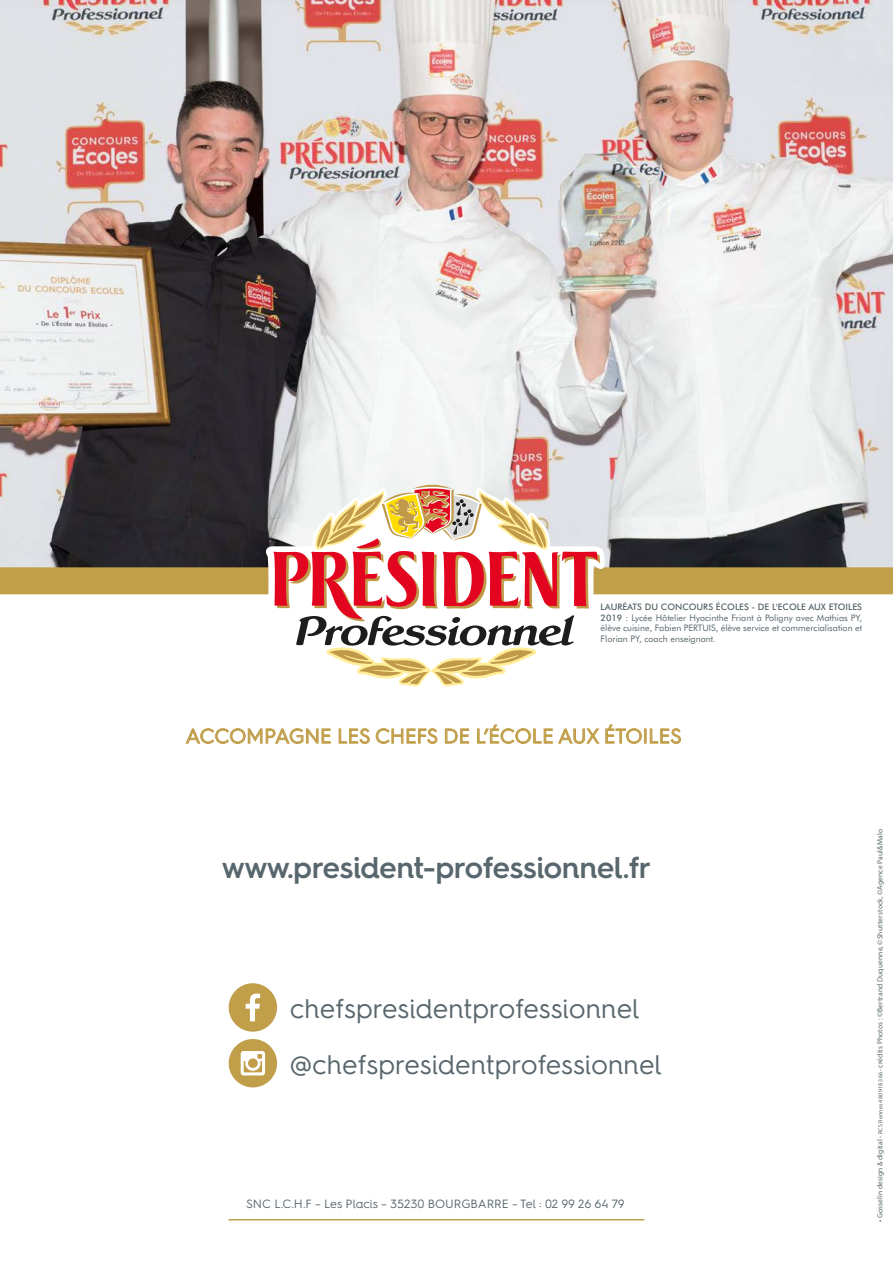
<style>
.page{position:relative;width:893px;height:1263px;background:#fff}
.page>*{position:absolute;margin:0;border:0;box-sizing:border-box;transform-origin:0 0}
.t1{font:600 30px "Hurme Geometric Sans 4";color:#58666d}
.t2{font:27px/55.8px "Hurme Geometric Sans 4";color:#58666d}
.t3{font:20.4px "Hurme Geometric Sans 4";letter-spacing:-.01em;color:#c19e49}
.t4{font:12px "Hurme Geometric Sans 4";color:#58666d}
.t5{font:9px/10.8px "Futura BT";color:#58666d}
.t6{font:500 9px "Futura BT";color:#58666d}
.t7{font:7.5px "Myriad Pro";letter-spacing:.015em;color:#58666d}
.s1{font-weight:500}
.s2{font-size:6px}
</style>
<div class="page">
<img style="left:0;top:0;width:893px;height:567px">
<div style="left:0;top:567px;width:893px;height:27px;background:#c19e49"></div>
<hr style="left:229px;top:1219px;width:415px;height:1px;background:#c19e49">
<svg style="left:229px;top:1039px;width:48px;height:48px"></svg>
<svg style="left:229px;top:983px;width:48px;height:49px"></svg>
<svg style="left:186px;top:728px;width:145px;height:16px"></svg>
<svg style="left:339px;top:728px;width:31px;height:16px"></svg>
<svg style="left:376px;top:728px;width:61px;height:16px"></svg>
<svg style="left:445px;top:729px;width:24px;height:14px"></svg>
<svg style="left:477px;top:725px;width:122px;height:19px"></svg>
<svg style="left:605px;top:725px;width:76px;height:19px"></svg>
<svg style="left:266px;top:486px;width:339px;height:109px"></svg>
<svg style="left:273px;top:485px;width:327px;height:202px"></svg>
<p class="t6" style="left:601px;top:601px;width:127px">LAURÉATS DU CONCOURS ÉCOLES</p>
<p class="t6" style="left:752px;top:601px;width:38px">- DE L'ECOLE</p>
<p class="t5" style="left:601px;top:601px;width:263px;text-indent:208px"><span class="s1">AU X ETOILES 2019</span> : Lycée Hôtelier Hyacinthe Friant à Poligny avec Mathias PY, élève cuisine, Fabien PERTUIS, élève service et commercialisation et Florian PY, coach enseignant.</p>
<h3 class="t3" style="left:185px;top:722px;width:498px">ACCOMPAGNE LES CHEFS DE L’ÉCOLE AUX ÉTOILES</h3>
<h1 class="t1" style="left:222px;top:846px;width:430px">www.president-professionnel.fr</h1>
<h2 class="t2" style="left:290px;top:980px;width:374px">chefspresidentprofessionnel @chefspresidentprofessionnel</h2>
<h3 class="t4" style="left:246px;top:1195px;width:380px">SNC L.C.H.F – Les Placis – 35230 BOURGBARRE – Tel : 02 99 26 64 79</h3>
<p class="t7" style="left:875px;top:1222px;width:394px;rotate:-90deg">• Gosselin design &amp; digital - <span class="s2">RCS Rennes 480 918 366 -</span> crédits Photos : ©Bertrand Duquenne, ©Shutterstock, ©Agence Paul&amp;Malo</p>
</div>
